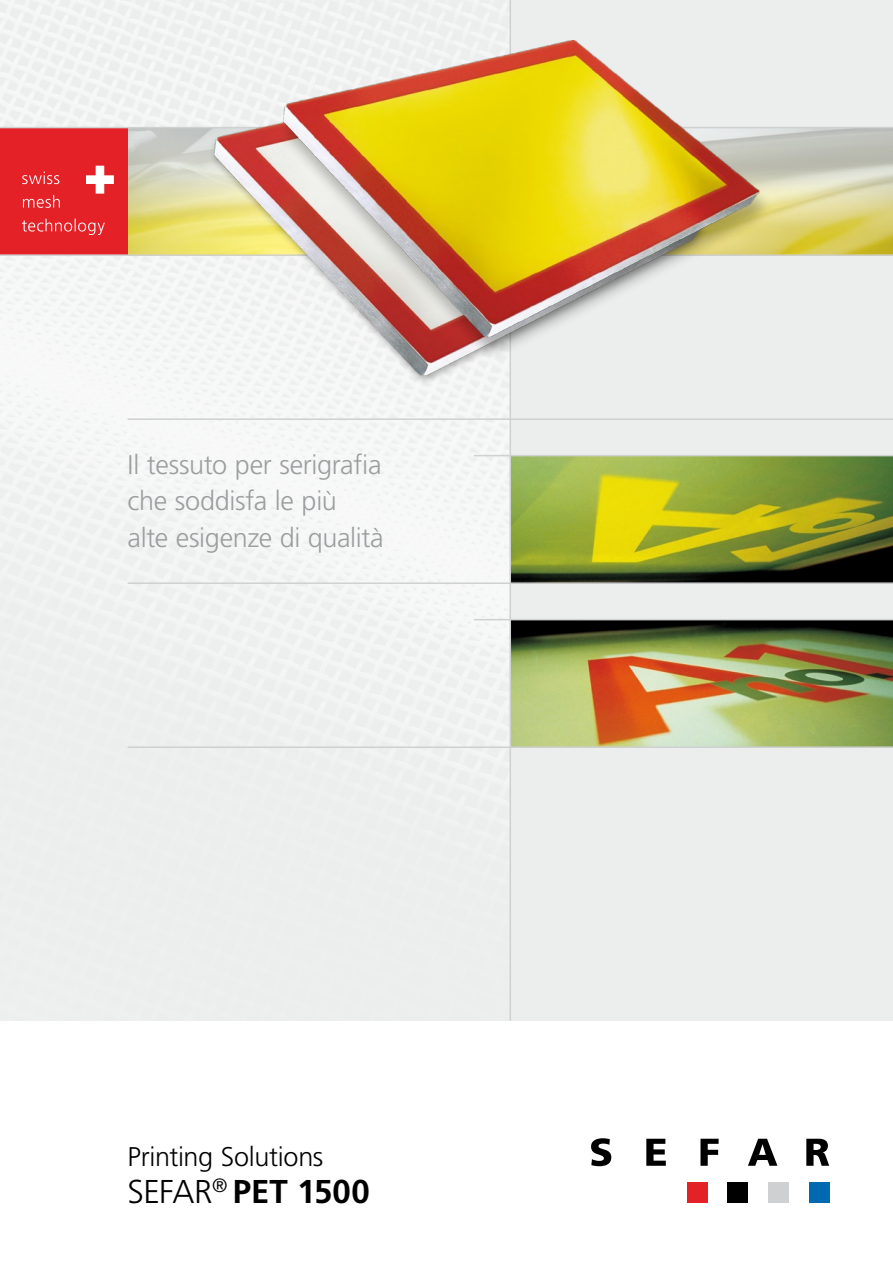
<style>
.page{position:relative;width:893px;height:1263px;background:#fff}
.page>*{position:absolute;margin:0;border:0;box-sizing:border-box;transform-origin:0 0}
.t1{font:700 33px "Frutiger LT Std";color:#000}
.t2{font:300 27px/36.5px "Frutiger LT Std";letter-spacing:-.015em;color:#9c9d9f}
.t3{font:300 27px "Frutiger LT Std";letter-spacing:-.01em;color:#000}
.s1{font-weight:300}
</style>
<div class="page">
<div style="left:809px;top:1182px;width:20px;height:21px;background:#0069af"></div>
<div style="left:768px;top:1182px;width:21px;height:21px;background:#cfd0d2"></div>
<div style="left:728px;top:1182px;width:20px;height:21px;background:#000"></div>
<div style="left:687px;top:1182px;width:20px;height:21px;background:#e42127"></div>
<svg style="left:591px;top:1138px;width:20px;height:28px"></svg>
<svg style="left:646px;top:1139px;width:20px;height:27px"></svg>
<svg style="left:700px;top:1139px;width:19px;height:27px"></svg>
<svg style="left:748px;top:1139px;width:29px;height:27px"></svg>
<svg style="left:806px;top:1139px;width:23px;height:27px"></svg>
<div style="left:0;top:0;width:893px;height:1020px;background:#eceded"></div>
<img style="left:0;top:0;width:509px;height:748px">
<img style="left:128px;top:128px;width:765px;height:126px">
<div style="left:0;top:128px;width:128px;height:127px;background:#e42127"></div>
<svg style="left:86px;top:166px;width:28px;height:28px"></svg>
<svg style="left:22px;top:172px;width:37px;height:12px"></svg>
<svg style="left:23px;top:195px;width:37px;height:13px"></svg>
<svg style="left:22px;top:219px;width:83px;height:16px"></svg>
<img style="left:511px;top:620px;width:382px;height:126px">
<img style="left:511px;top:456px;width:382px;height:126px">
<hr style="left:509px;top:0;width:2px;height:1020px;background:#cfd0d2">
<hr style="left:0;top:254px;width:893px;height:2px;background:#cfd0d2">
<hr style="left:0;top:127px;width:893px;height:1px;background:#cfd0d2">
<hr style="left:474px;top:455px;width:419px;height:1px;background:#cfd0d2">
<hr style="left:474px;top:619px;width:419px;height:1px;background:#cfd0d2">
<hr style="left:128px;top:582px;width:765px;height:2px;background:#cfd0d2">
<hr style="left:128px;top:418px;width:765px;height:2px;background:#cfd0d2">
<hr style="left:128px;top:746px;width:765px;height:2px;background:#cfd0d2">
<div style="left:209px;top:69px;width:499px;height:317px;background:#000;opacity:.3"></div>
<img style="left:215px;top:72px;width:489px;height:306px">
<div style="left:276px;top:43px;width:498px;height:318px;background:#000;opacity:.25"></div>
<img style="left:283px;top:40px;width:478px;height:299px">
<p class="t2" style="left:128px;top:447px;width:258px">Il tessuto per serigrafia che soddisfa le più alte esigenze di qualità</p>
<p class="t3" style="left:128px;top:1141px;width:197px">Printing Solutions</p>
<p class="t1" style="left:128px;top:1172px;width:244px"><span class="s1">SEFAR</span><sup>®</sup> PET 1500</p>
</div>
